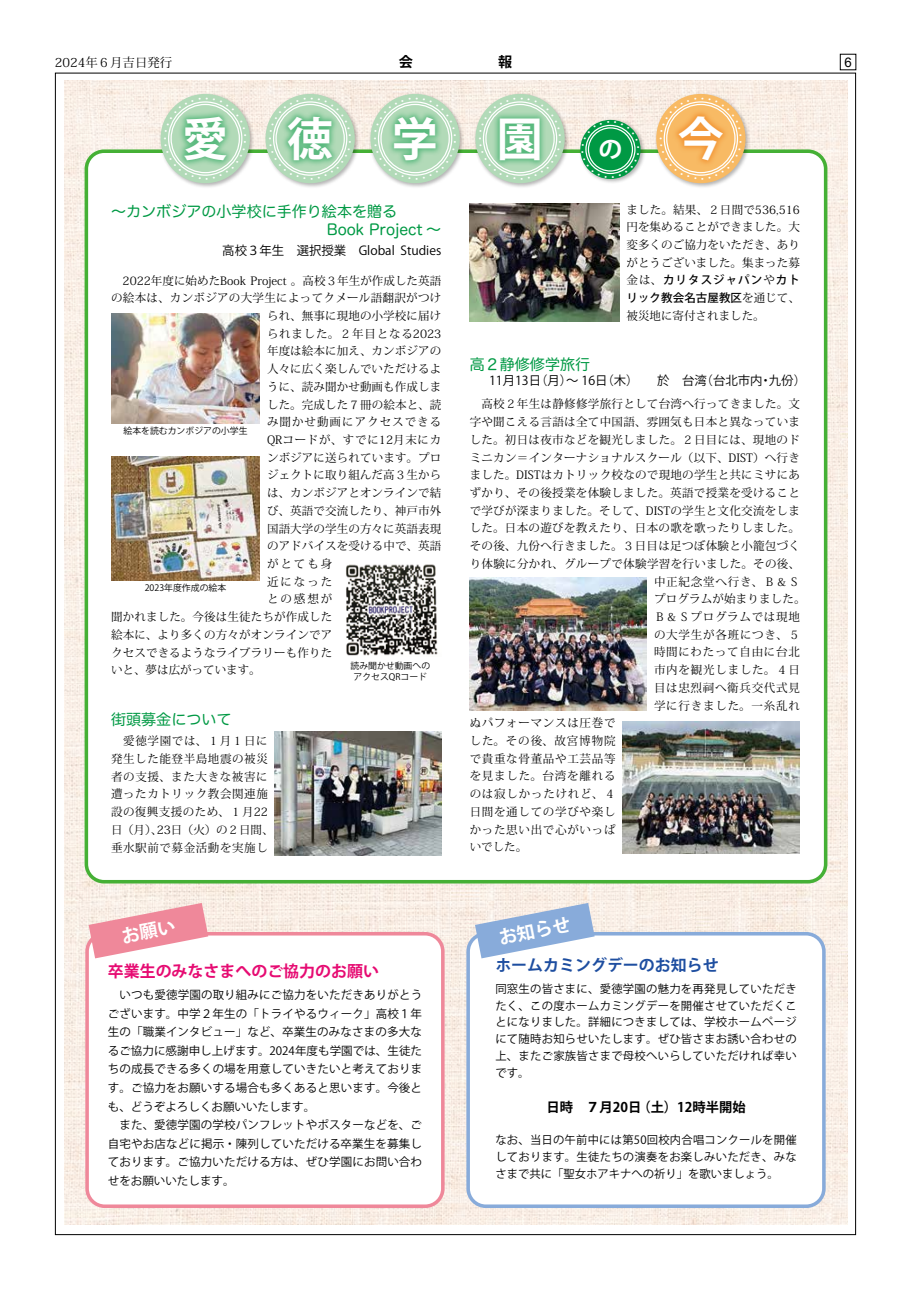
<style>
.page{position:relative;width:911px;height:1290px;background:#fff}
.page>*{position:absolute;margin:0;border:0;box-sizing:border-box;transform-origin:0 0}
.t1{font:700 46.12px "Koz Go Pro";color:#fff}
.t2{font:700 23.88px "Koz Go Pro";color:#fff}
.t3{font:700 18.12px "Koz Go Pro";color:#fff}
.t4{font:700 16px "Koz Go Pro";color:#e60b72}
.t5{font:700 16px "Koz Go Pro";color:#1e4ea0}
.t6{font:15px/17.8px "Hira Maru Pro W4";color:#094}
.t7{font:700 13.25px "Koz Go Pro";color:#000}
.t8{font:13.25px "Arial";color:#000}
.t9{font:12.38px "Koz Go Pro";color:#000}
.t10{font:12.38px "Koz Min Pro";color:#000}
.t11{font:11.5px/17.8px "Koz Min Pro";letter-spacing:.025em;color:#000;text-align:justify}
.t12{font:11.5px/18.6px "Koz Go Pro";letter-spacing:.01em;color:#000}
.t13{font:11.5px "Koz Min Pro";letter-spacing:.06em;color:#000}
.t14{font:11.5px "Koz Min Pro";letter-spacing:.065em;color:#000}
.t15{font:11.5px/17.8px "Koz Min Pro";letter-spacing:.05em;color:#000}
.t16{font:11.5px "Koz Min Pro";letter-spacing:.005em;color:#000}
.t17{font:500 11.5px/17.8px "Koz Go Pro";letter-spacing:.005em;color:#000}
.t18{font:11.5px "Koz Min Pro";letter-spacing:.055em;color:#000}
.t19{font:11.5px "Koz Min Pro";color:#000}
.t20{font:11.5px "Koz Min Pro";letter-spacing:.085em;color:#000}
.t21{font:11.5px "Koz Min Pro";letter-spacing:.075em;color:#000}
.t22{font:11.38px/16.9px "Koz Go Pro";letter-spacing:.025em;color:#000;text-align:justify}
.t23{font:8.88px/10.6px "Koz Go Pro";color:#000;text-align:center}
.s1{font-family:"Koz Min Pro";font-weight:400}
</style>
<div class="page">
<div style="left:840px;top:54px;width:16px;height:16px;border:1px solid #000"></div>
<img style="left:64px;top:80px;width:783px;height:1145px">
<div style="left:87px;top:934px;width:356px;height:272px;background:#fff;border-radius:18px"></div>
<div style="left:85px;top:932px;width:359px;height:276px;border:4px solid #ef889a;border-radius:18px"></div>
<div style="left:468px;top:934px;width:356px;height:272px;background:#fff;border-radius:18px"></div>
<div style="left:466px;top:932px;width:359px;height:276px;border:4px solid #88abda;border-radius:18px"></div>
<div style="left:86px;top:151px;width:739px;height:731px;background:#fff;border-radius:18px"></div>
<div style="left:85px;top:149px;width:742px;height:734px;border:4px solid #45b035;border-radius:18px"></div>
<svg style="left:475px;top:903px;width:119px;height:55px"></svg>
<div style="left:159px;top:92px;width:96px;height:97px;background:#000;opacity:.3"></div>
<div style="left:161px;top:94px;width:89px;height:89px;background:#b2dab8;border-radius:50%"></div>
<div style="left:263px;top:92px;width:97px;height:97px;background:#000;opacity:.3"></div>
<div style="left:265px;top:94px;width:90px;height:89px;background:#b2dab8;border-radius:50%"></div>
<div style="left:368px;top:92px;width:97px;height:97px;background:#000;opacity:.3"></div>
<div style="left:370px;top:94px;width:90px;height:89px;background:#b2dab8;border-radius:50%"></div>
<div style="left:473px;top:92px;width:97px;height:97px;background:#000;opacity:.3"></div>
<div style="left:475px;top:94px;width:89px;height:89px;background:#b2dab8;border-radius:50%"></div>
<div style="left:654px;top:92px;width:97px;height:97px;background:#000;opacity:.3"></div>
<div style="left:656px;top:94px;width:89px;height:89px;background:#f8ba64;border-radius:50%"></div>
<div style="left:578px;top:118px;width:68px;height:67px;background:#000;opacity:.3"></div>
<img style="left:111px;top:314px;width:149px;height:110px">
<img style="left:111px;top:457px;width:149px;height:124px">
<img style="left:346px;top:564px;width:92px;height:92px">
<img style="left:275px;top:731px;width:166px;height:125px">
<img style="left:469px;top:204px;width:150px;height:118px">
<img style="left:469px;top:578px;width:178px;height:132px">
<img style="left:622px;top:721px;width:178px;height:132px">
<svg style="left:89px;top:903px;width:119px;height:55px"></svg>
<svg style="left:164px;top:98px;width:82px;height:82px"></svg>
<svg style="left:269px;top:98px;width:82px;height:82px"></svg>
<svg style="left:374px;top:98px;width:82px;height:82px"></svg>
<svg style="left:479px;top:98px;width:82px;height:82px"></svg>
<svg style="left:660px;top:98px;width:82px;height:82px"></svg>
<svg style="left:581px;top:121px;width:58px;height:57px;background:#43b173"></svg>
<p class="t10" style="left:55px;top:53px;width:119px">2024年６月吉日発行</p>
<h1 class="t1" style="left:182px;top:109px;width:48px">愛</h1>
<h1 class="t1" style="left:287px;top:109px;width:48px">徳</h1>
<h1 class="t1" style="left:392px;top:109px;width:48px">学</h1>
<h1 class="t1" style="left:497px;top:109px;width:48px">園</h1>
<h1 class="t1" style="left:677px;top:109px;width:48px">今</h1>
<h2 class="t2" style="left:598px;top:134px;width:25px">の</h2>
<h3 class="t6" style="left:327px;top:201px;width:116px;text-indent:-216px">～カンボジアの小学校に手作り絵本を贈る<br>Book Project ~</h3>
<p class="t9" style="left:400px;top:242px;width:42px">Studies</p>
<p class="t9" style="left:222px;top:242px;width:174px">高校３年生　選択授業　Global</p>
<p class="t16" style="left:111px;top:272px;width:332px">　2022年度に始めたBook Project 。高校３年生が作成した英語</p>
<p class="t11" style="left:111px;top:289px;width:332px">の絵本は、カンボジアの大学生によってクメール語翻訳がつけ</p>
<p class="t11" style="left:267px;top:306px;width:176px">られ、無事に現地の小学校に届け</p>
<p class="t14" style="left:267px;top:325px;width:176px">られました。２年目となる2023</p>
<p class="t11" style="left:267px;top:342px;width:176px">年度は絵本に加え、カンボジアの</p>
<p class="t11" style="left:267px;top:360px;width:176px">人々に広く楽しんでいただけるよ</p>
<p class="t11" style="left:267px;top:377px;width:176px">うに、読み聞かせ動画も作成しま</p>
<p class="t11" style="left:267px;top:395px;width:176px">した。完成した７冊の絵本と、読</p>
<p class="t20" style="left:267px;top:414px;width:176px">み聞かせ動画にアクセスできる</p>
<p class="t13" style="left:267px;top:432px;width:176px">QRコードが、すでに12月末にカ</p>
<p class="t11" style="left:267px;top:448px;width:176px">ンボジアに送られています。プロ</p>
<p class="t11" style="left:267px;top:466px;width:176px">ジェクトに取り組んだ高３生から</p>
<p class="t11" style="left:267px;top:484px;width:176px">は、カンボジアとオンラインで結</p>
<p class="t11" style="left:267px;top:501px;width:176px">び、英語で交流したり、神戸市外</p>
<p class="t11" style="left:267px;top:519px;width:176px">国語大学の学生の方々に英語表現</p>
<p class="t11" style="left:267px;top:537px;width:176px">のアドバイスを受ける中で、英語</p>
<p class="t11" style="left:267px;top:554px;width:67px">がとても身</p>
<p class="t11" style="left:267px;top:572px;width:67px">近になった</p>
<p class="t11" style="left:267px;top:590px;width:67px">との感想が</p>
<p class="t11" style="left:111px;top:608px;width:223px">聞かれました。今後は生徒たちが作成した</p>
<p class="t11" style="left:111px;top:625px;width:223px">絵本に、より多くの方々がオンラインでア</p>
<p class="t11" style="left:111px;top:643px;width:223px">クセスできるようなライブラリーも作りた</p>
<p class="t19" style="left:111px;top:662px;width:151px">いと、夢は広がっています。</p>
<p class="t23" style="left:123px;top:426px;width:126px">絵本を読むカンボジアの小学生</p>
<p class="t23" style="left:145px;top:583px;width:83px">2023年度作成の絵本</p>
<p class="t23" style="left:350px;top:661px;width:81px">読み聞かせ動画へのアクセスQRコード</p>
<h3 class="t6" style="left:111px;top:710px;width:122px">街頭募金について</h3>
<p class="t18" style="left:111px;top:733px;width:158px">　愛徳学園では、１月１日に</p>
<p class="t15" style="left:111px;top:749px;width:158px">発生した能登半島地震の被災</p>
<p class="t18" style="left:111px;top:768px;width:158px">者の支援、また大きな被害に</p>
<p class="t15" style="left:111px;top:785px;width:158px">遭ったカトリック教会関連施</p>
<p class="t11" style="left:111px;top:802px;width:158px">設の復興支援のため、１月22</p>
<p class="t11" style="left:157px;top:820px;width:118px">23日（火）の２日間、</p>
<p class="t15" style="left:111px;top:820px;width:158px">日（月）、<br>垂水駅前で募金活動を実施し</p>
<h3 class="t4" style="left:108px;top:961px;width:273px">卒業生のみなさまへのご協力のお願い</h3>
<p class="t12" style="left:108px;top:986px;width:316px">　いつも愛徳学園の取り組みにご協力をいただきありがとうございます。中学２年生の「トライやるウィーク」高校１年生の「職業インタビュー」など、卒業生のみなさまの多大なるご協力に感謝申し上げます。2024年度も学園では、生徒たちの成長できる多くの場を用意していきたいと考えております。ご協力をお願いする場合も多くあると思います。今後とも、どうぞよろしくお願いいたします。<br>　また、愛徳学園の学校パンフレットやポスターなどを、ご自宅やお店などに掲示・陳列していただける卒業生を募集しております。ご協力いただける方は、ぜひ学園にお問い合わせをお願いいたします。</p>
<h3 class="t6" style="left:469px;top:354px;width:122px">高２静修修学旅行</h3>
<p class="t11" style="left:626px;top:200px;width:175px">ました。結果、２日間で536,516円を集めることができました。大変多くのご協力をいただき、ありがとうございました。集まった募</p>
<p class="t17" style="left:626px;top:272px;width:175px"><span class="s1">金は、</span>カリタスジャパン<span class="s1">や</span>カトリック教会名古屋教区<span class="s1">を通じて、</span></p>
<p class="t19" style="left:626px;top:307px;width:140px">被災地に寄付されました。</p>
<p class="t9" style="left:700px;top:372px;width:64px">（台北市内</p>
<p class="t9" style="left:489px;top:372px;width:219px">11月13 （日月）～ 16 （日木）　　於　台湾</p>
<p class="t9" style="left:769px;top:372px;width:39px">九份(</p>
<p class="t9" style="left:759px;top:372px;width:14px">・</p>
<p class="t11" style="left:469px;top:395px;width:332px">　高校２年生は静修修学旅行として台湾へ行ってきました。文</p>
<p class="t11" style="left:469px;top:413px;width:332px">字や聞こえる言語は全て中国語、雰囲気も日本と異なっていま</p>
<p class="t11" style="left:469px;top:430px;width:332px">した。初日は夜市などを観光しました。２日目には、現地のド</p>
<p class="t11" style="left:469px;top:448px;width:332px">ミニカン＝インターナショナルスクール（以下、DIST）へ行き</p>
<p class="t11" style="left:469px;top:466px;width:332px">ました。DISTはカトリック校なので現地の学生と共にミサにあ</p>
<p class="t11" style="left:469px;top:483px;width:332px">ずかり、その後授業を体験しました。英語で授業を受けること</p>
<p class="t11" style="left:469px;top:501px;width:332px">で学びが深まりました。そして、DISTの学生と文化交流をしま</p>
<p class="t11" style="left:469px;top:519px;width:332px">した。日本の遊びを教えたり、日本の歌を歌ったりしました。</p>
<p class="t11" style="left:469px;top:537px;width:332px">その後、九份へ行きました。３日目は足つぼ体験と小籠包づく</p>
<p class="t11" style="left:469px;top:554px;width:332px">り体験に分かれ、グループで体験学習を行いました。その後、</p>
<p class="t14" style="left:654px;top:573px;width:147px">中正紀念堂へ行き、Ｂ＆Ｓ</p>
<p class="t11" style="left:654px;top:590px;width:153px">プログラムが始まりました。</p>
<p class="t13" style="left:654px;top:609px;width:147px">Ｂ＆Ｓプログラムでは現地</p>
<p class="t14" style="left:654px;top:626px;width:147px">の大学生が各班につき、５</p>
<p class="t13" style="left:654px;top:644px;width:147px">時間にわたって自由に台北</p>
<p class="t14" style="left:654px;top:662px;width:147px">市内を観光しました。４日</p>
<p class="t13" style="left:654px;top:679px;width:147px">目は忠烈祠へ衛兵交代式見</p>
<p class="t14" style="left:654px;top:697px;width:147px">学に行きました。一糸乱れ</p>
<p class="t13" style="left:469px;top:715px;width:147px">ぬパフォーマンスは圧巻で</p>
<p class="t21" style="left:469px;top:733px;width:147px">した。その後、故宮博物院</p>
<p class="t13" style="left:469px;top:750px;width:147px">で貴重な骨董品や工芸品等</p>
<p class="t14" style="left:469px;top:768px;width:147px">を見ました。台湾を離れる</p>
<p class="t14" style="left:469px;top:786px;width:147px">のは寂しかったけれど、４</p>
<p class="t13" style="left:469px;top:803px;width:147px">日間を通しての学びや楽し</p>
<p class="t13" style="left:469px;top:821px;width:147px">かった思い出で心がいっぱ</p>
<p class="t11" style="left:469px;top:838px;width:59px">いでした。</p>
<h3 class="t3" style="left:497px;top:926px;width:74px;rotate:-11deg">お知らせ</h3>
<h3 class="t5" style="left:495px;top:955px;width:225px">ホームカミングデーのお知らせ</h3>
<p class="t22" style="left:495px;top:980px;width:303px">同窓生の皆さまに、愛徳学園の魅力を再発見していただきたく、この度ホームカミングデーを開催させていただくことになりました。詳細につきましては、学校ホームページにて随時お知らせいたします。ぜひ皆さまお誘い合わせの上、またご家族皆さまで母校へいらしていただければ幸いです。</p>
<p class="t7" style="left:637px;top:1099px;width:110px">（土）12時半開始</p>
<p class="t7" style="left:546px;top:1099px;width:96px">日時　７月20日</p>
<p class="t22" style="left:495px;top:1132px;width:303px">なお、当日の午前中には第50回校内合唱コンクールを開催しております。生徒たちの演奏をお楽しみいただき、みなさまで共に「聖女ホアキナへの祈り」を歌いましょう。</p>
<p class="t8" style="left:844px;top:53px;width:9px">6</p>
</div>
